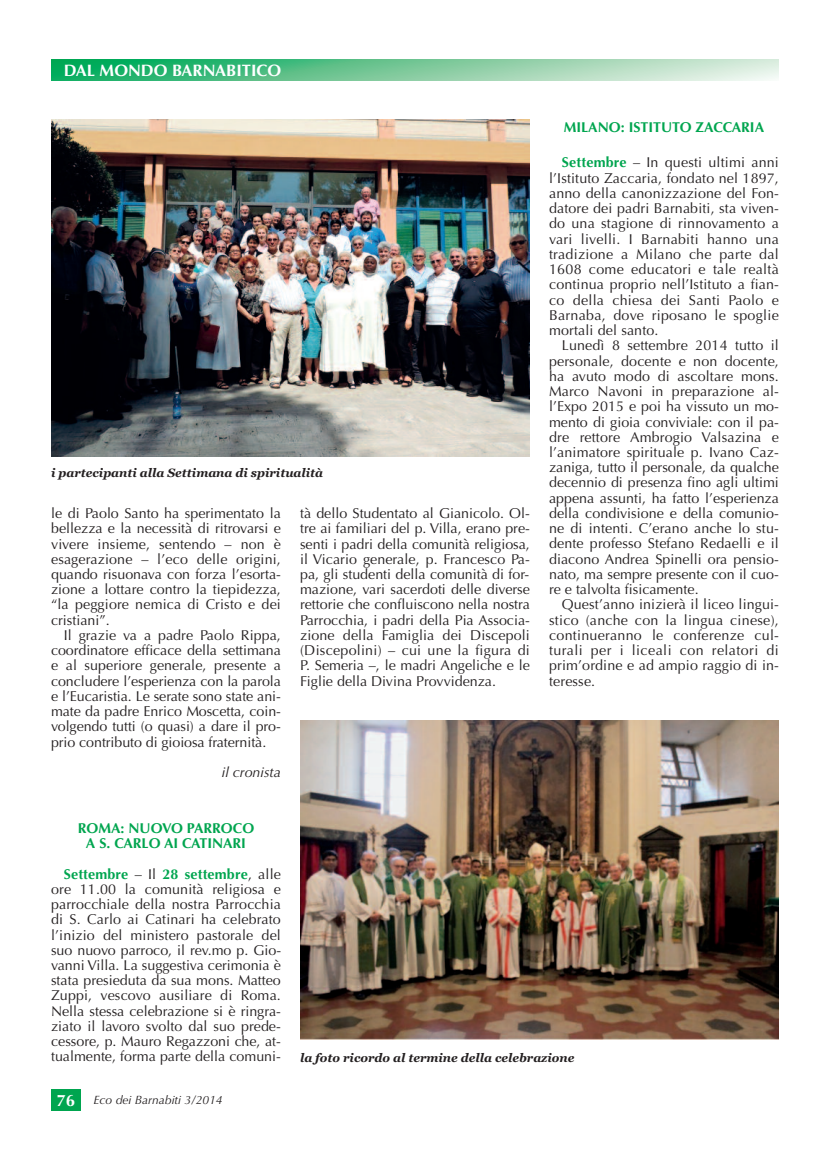
<style>
.page{position:relative;width:830px;height:1149px;background:#fff}
.page>*{position:absolute;margin:0;border:0;box-sizing:border-box;transform-origin:0 0}
.t1{font:700 16.5px "Optima";color:#fff}
.t2{font:14.25px/15.1px "Optima";color:#231f20;text-align:justify}
.t3{font:700 14.25px/15.1px "Optima";color:#00a54f;text-align:center}
.t4{font:italic 14.25px "Optima";color:#231f20}
.t5{font:italic 700 12px "Georgia";color:#231f20}
.t6{font:italic 12px "Optima";color:#231f20}
.s1{font-weight:700;color:#00a54f}
.s2{font-weight:700;font-style:normal;font-size:16.5px;color:#fff}
</style>
<div class="page">
<div style="left:51px;top:1089px;width:30px;height:21px;background:#00a54f"></div>
<svg style="left:51px;top:60px;width:727px;height:21px;background:#79cb9e"></svg>
<img style="left:51px;top:119px;width:478px;height:337px">
<img style="left:300px;top:720px;width:478px;height:319px">
<p class="t1" style="left:64px;top:61px;width:219px">DAL MONDO BARNABITICO</p>
<p class="t5" style="left:51px;top:466px;width:273px">i partecipanti alla Settimana di spiritualità</p>
<p class="t2" style="left:51px;top:505px;width:231px">le di Paolo Santo ha sperimentato la bellezza e la necessità di ritrovarsi e vivere insieme, sentendo – non è esagerazione – l’eco delle origini, quando risuonava con forza l’esorta&shy;zione a lottare contro la tiepidezza, “la peggiore nemica di Cristo e dei cristiani”.</p>
<p class="t2" style="left:51px;top:627px;width:231px;text-indent:13px">Il grazie va a padre Paolo Rippa, coordinatore efficace della settimana e al superiore generale, presente a concludere l’esperienza con la parola e l’Eucaristia. Le serate sono state ani&shy;mate da padre Enrico Moscetta, coin&shy;volgendo tutti (o quasi) a dare il pro&shy;prio contributo di gioiosa fraternità.</p>
<p class="t4" style="left:222px;top:763px;width:60px">il cronista</p>
<p class="t2" style="left:300px;top:505px;width:231px">tà dello Studentato al Gianicolo. Ol&shy;tre ai familiari del p. Villa, erano pre&shy;senti i padri della comunità religiosa, il Vicario generale, p. Francesco Pa&shy;pa, gli studenti della comunità di for&shy;mazione, vari sacerdoti delle diverse rettorie che confluiscono nella nostra Parrocchia, i padri della Pia Associa&shy;zione della Famiglia dei Discepoli (Discepolini) – cui une la figura di P. Semeria –, le madri Angeliche e le Figlie della Divina Provvidenza.</p>
<p class="t3" style="left:563px;top:120px;width:202px">MILANO: ISTITUTO ZACCARIA</p>
<p class="t2" style="left:549px;top:155px;width:231px;text-indent:13px"><span class="s1">Settembre</span> – In questi ultimi anni l’Istituto Zaccaria, fondato nel 1897, anno della canonizzazione del Fon&shy;datore dei padri Barnabiti, sta viven&shy;do una stagione di rinnovamento a vari livelli. I Barnabiti hanno una tradizione a Milano che parte dal 1608 come educatori e tale realtà continua proprio nell’Istituto a fian&shy;co della chiesa dei Santi Paolo e Barnaba, dove riposano le spoglie mortali del santo.</p>
<p class="t2" style="left:549px;top:338px;width:231px;text-indent:13px">Lunedì 8 settembre 2014 tutto il personale, docente e non docente, ha avuto modo di ascoltare mons.<br>Marco Navoni in preparazione al&shy;l’Expo 2015 e poi ha vissuto un mo&shy;mento di gioia conviviale: con il pa&shy;dre rettore Ambrogio Valsazina e l’animatore spirituale p. Ivano Caz&shy;zaniga, tutto il personale, da qualche decennio di presenza fino agli ultimi appena assunti, ha fatto l’esperienza della condivisione e della comunio&shy;ne di intenti. C’erano anche lo stu&shy;dente professo Stefano Redaelli e il diacono Andrea Spinelli ora pensio&shy;nato, ma sempre presente con il cuo&shy;re e talvolta fisicamente.</p>
<p class="t2" style="left:549px;top:597px;width:231px;text-indent:13px">Quest’anno inizierà il liceo lingui&shy;stico (anche con la lingua cinese), continueranno le conferenze cul&shy;turali per i liceali con relatori di prim’ordine e ad ampio raggio di in&shy;teresse.</p>
<p class="t3" style="left:78px;top:820px;width:178px">ROMA: NUOVO PARROCO<br>A S. CARLO AI CATINARI</p>
<p class="t2" style="left:51px;top:866px;width:231px;text-indent:13px"><span class="s1">Settembre</span> – Il <span class="s1">28 settembre</span>, alle ore 11.00 la comunità religiosa e parrocchiale della nostra Parrocchia di S. Carlo ai Catinari ha celebrato l’inizio del ministero pastorale del suo nuovo parroco, il rev.mo p. Gio&shy;vanni Villa. La suggestiva cerimonia è stata presieduta da sua mons. Matteo Zuppi, vescovo ausiliare di Roma.<br>Nella stessa celebrazione si è ringra&shy;ziato il lavoro svolto dal suo prede&shy;cessore, p. Mauro Regazzoni che, at&shy;tualmente, forma parte della comuni-</p>
<p class="t6" style="left:57px;top:1092px;width:167px"><span class="s2">76</span> Eco dei Barnabiti 3/2014</p>
<p class="t5" style="left:300px;top:1050px;width:276px">la foto ricordo al termine della celebrazione</p>
</div>
